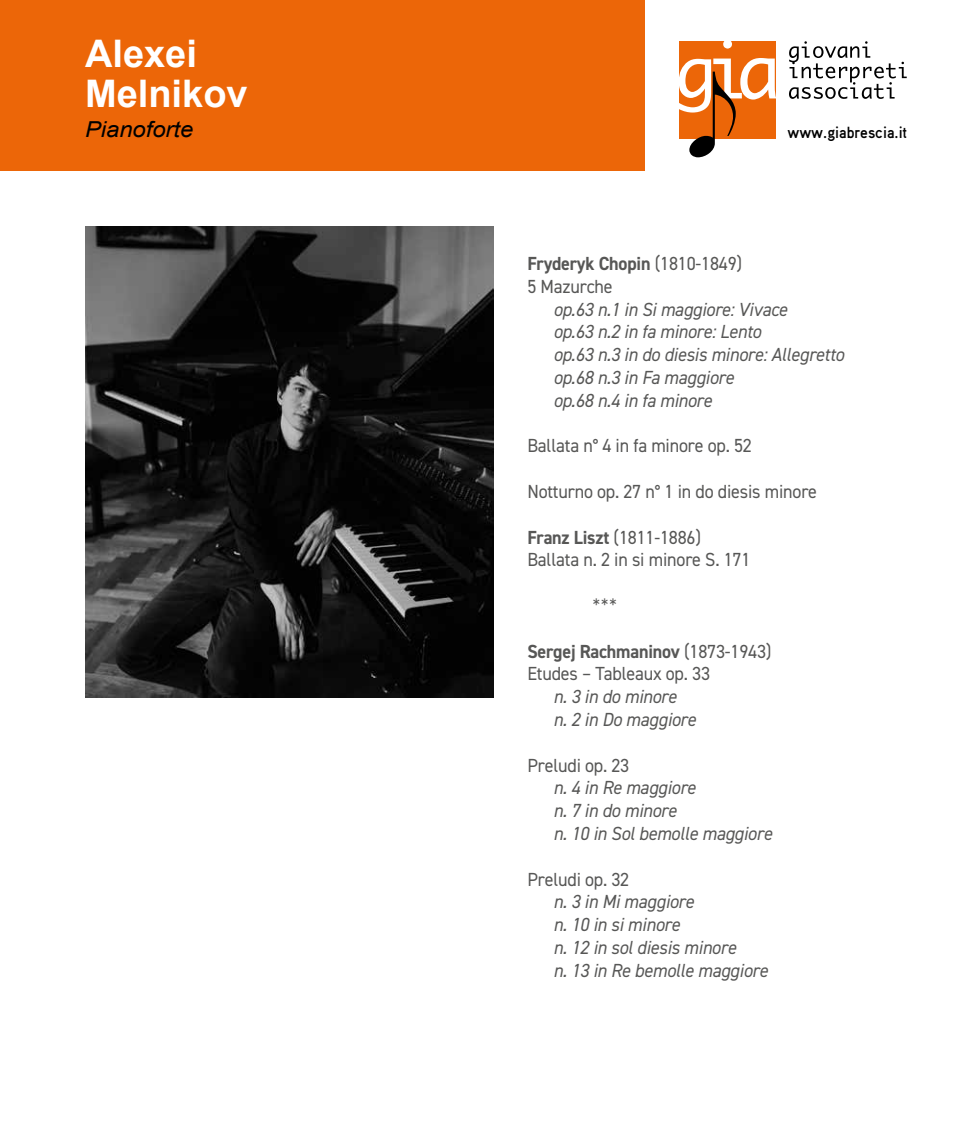
<style>
.page{position:relative;width:964px;height:1134px;background:#fff}
.page>*{position:absolute;margin:0;border:0;box-sizing:border-box;transform-origin:0 0}
.t1{font:700 38px/40px "Arial";color:#fff}
.t2{font:italic 22px "Arial";color:#000;scale:1.08 1}
.t3{font:italic 19px/22.8px "DIN2014";letter-spacing:-.01em;color:#575756;scale:.95 1}
.t4{font:19px/22.8px "DIN2014";letter-spacing:-.01em;color:#575756;scale:.95 1}
.t5{font:19px "DIN";color:#575756;scale:.95 1}
.t6{font:700 16.2px "Aaux Pro";color:#000;scale:.95 1}
.s1{font-weight:700}
</style>
<div class="page">
<svg style="left:789px;top:41px;width:118px;height:58px"></svg>
<svg style="left:679px;top:41px;width:97px;height:116px"></svg>
<div style="left:0;top:0;width:644px;height:170px;background:#ec6608"></div>
<img style="left:85px;top:227px;width:408px;height:470px">
<h1 class="t1" style="left:85px;top:35px;width:164px">Alexei<br>Melnikov</h1>
<p class="t2" style="left:85px;top:115px;width:102px">Pianoforte</p>
<p class="t6" style="left:787px;top:122px;width:128px">www.giabrescia.it</p>
<p class="t4" style="left:527px;top:252px;width:228px"><span class="s1">Fryderyk Chopin</span> (1810-1849)<br>5 Mazurche</p>
<p class="t3" style="left:553px;top:297px;width:308px">op.63 n.1 in Si maggiore: Vivace<br>op.63 n.2 in fa minore: Lento<br>op.63 n.3 in do diesis minore: Allegretto op.68 n.3 in Fa maggiore<br>op.68 n.4 in fa minore</p>
<p class="t4" style="left:527px;top:434px;width:238px">Ballata n° 4 in fa minore op. 52</p>
<p class="t4" style="left:527px;top:480px;width:306px">Notturno op. 27 n° 1 in do diesis minore</p>
<p class="t4" style="left:527px;top:525px;width:236px"><span class="s1">Franz Liszt</span> (1811-1886)<br>Ballata n. 2 in si minore S. 171</p>
<p class="t5" style="left:592px;top:593px;width:28px">***</p>
<p class="t4" style="left:527px;top:639px;width:259px"><span class="s1">Sergej Rachmaninov</span> (1873-1943)<br>Etudes – Tableaux op. 33</p>
<p class="t3" style="left:553px;top:685px;width:152px">n. 3 in do minore<br>n. 2 in Do maggiore</p>
<p class="t4" style="left:527px;top:753px;width:109px">Preludi op. 23</p>
<p class="t3" style="left:553px;top:776px;width:232px">n. 4 in Re maggiore<br>n. 7 in do minore<br>n. 10 in Sol bemolle maggiore</p>
<p class="t4" style="left:527px;top:867px;width:109px">Preludi op. 32</p>
<p class="t3" style="left:553px;top:890px;width:227px">n. 3 in Mi maggiore<br>n. 10 in si minore<br>n. 12 in sol diesis minore<br>n. 13 in Re bemolle maggiore</p>
</div>
